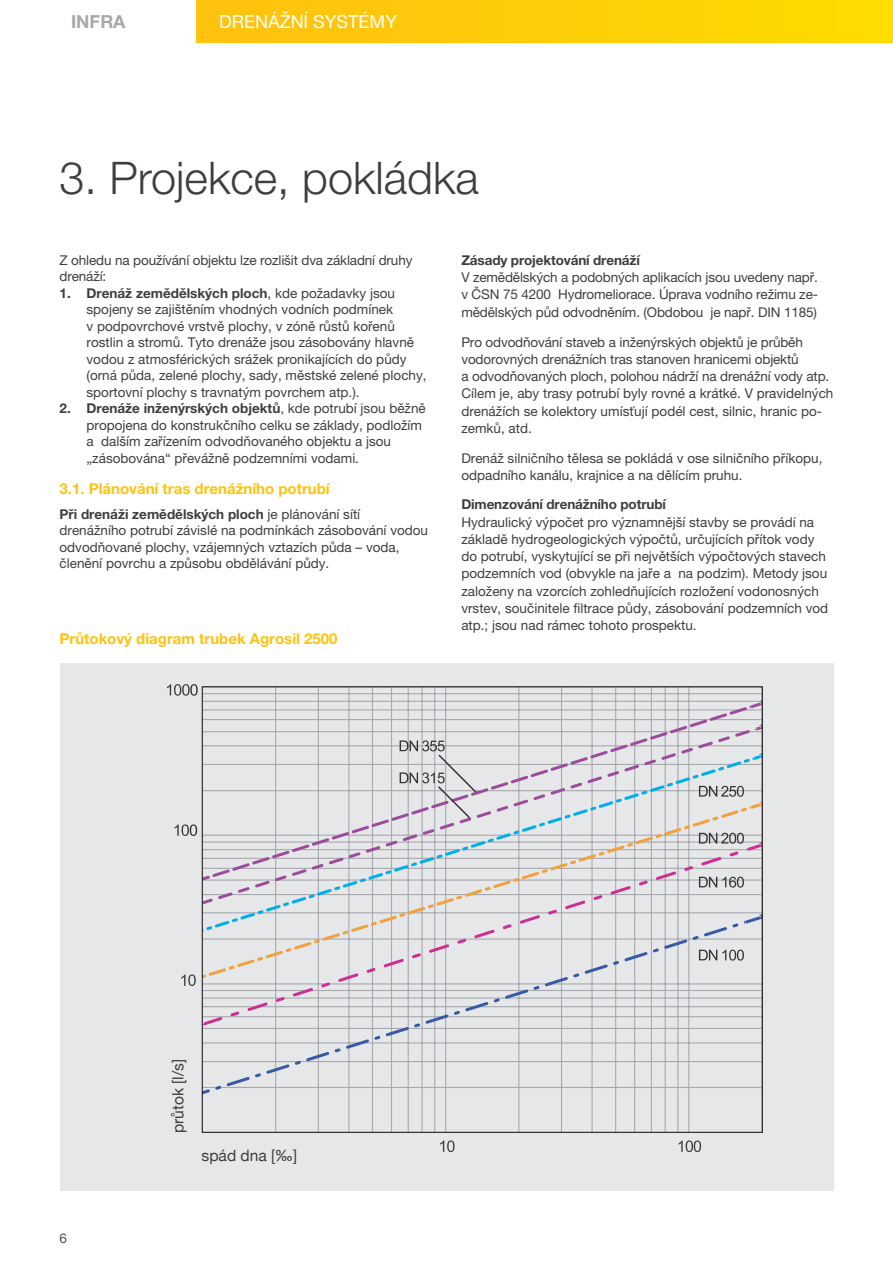
<style>
.page{position:relative;width:893px;height:1263px;background:#fff}
.page>*{position:absolute;margin:0;border:0;box-sizing:border-box;transform-origin:0 0}
.t1{font:300 45px "Helvetica Neue LT Pro";color:#3e3e3f}
.t2{font:18px "Helvetica Neue LT Pro";color:#fff}
.t3{font:700 18px "Helvetica Neue LT Pro";color:#a7a8ac}
.t4{font:15.6px "Helvetica Neue";color:#3e3e3f}
.t5{font:700 15px "Helvetica Neue LT Pro";color:#fec210}
.t6{font:13.5px/17.2px "Helvetica Neue LT Pro";color:#3e3e3f}
.t7{font:700 13.5px "Helvetica Neue LT Pro";letter-spacing:-.01em;color:#3e3e3f}
.t8{font:13.5px "Helvetica Neue LT Pro";color:#545557}
.s1{font-weight:700}
</style>
<div class="page">
<div style="left:197px;top:0;width:696px;height:43px;background:linear-gradient(to right,#fec010,#ffdc00)"></div>
<div style="left:60px;top:663px;width:773px;height:528px;background:#e6e7e9"></div>
<hr style="left:688px;top:687px;width:1px;height:445px;background:#a8a9ad">
<hr style="left:445px;top:687px;width:1px;height:445px;background:#a8a9ad">
<hr style="left:677px;top:687px;width:1px;height:445px;background:#a8a9ad">
<hr style="left:665px;top:687px;width:1px;height:445px;background:#a8a9ad">
<hr style="left:651px;top:687px;width:1px;height:445px;background:#a8a9ad">
<hr style="left:634px;top:687px;width:1px;height:445px;background:#a8a9ad">
<hr style="left:615px;top:687px;width:1px;height:445px;background:#a8a9ad">
<hr style="left:591px;top:687px;width:2px;height:445px;background:#a8a9ad">
<hr style="left:561px;top:687px;width:1px;height:445px;background:#a8a9ad">
<hr style="left:518px;top:687px;width:1px;height:445px;background:#a8a9ad">
<hr style="left:434px;top:687px;width:1px;height:445px;background:#a8a9ad">
<hr style="left:421px;top:687px;width:2px;height:445px;background:#a8a9ad">
<hr style="left:408px;top:687px;width:1px;height:445px;background:#a8a9ad">
<hr style="left:391px;top:687px;width:1px;height:445px;background:#a8a9ad">
<hr style="left:372px;top:687px;width:1px;height:445px;background:#a8a9ad">
<hr style="left:348px;top:687px;width:1px;height:445px;background:#a8a9ad">
<hr style="left:318px;top:687px;width:1px;height:445px;background:#a8a9ad">
<hr style="left:275px;top:687px;width:1px;height:445px;background:#a8a9ad">
<hr style="left:202px;top:693px;width:560px;height:1px;background:#a8a9ad">
<svg style="left:204px;top:1025px;width:557px;height:69px"></svg>
<svg style="left:204px;top:978px;width:557px;height:47px"></svg>
<svg style="left:204px;top:931px;width:557px;height:47px"></svg>
<svg style="left:204px;top:904px;width:557px;height:27px"></svg>
<svg style="left:204px;top:701px;width:557px;height:23px"></svg>
<svg style="left:204px;top:724px;width:557px;height:180px"></svg>
<svg style="left:181px;top:974px;width:15px;height:12px"></svg>
<svg style="left:175px;top:824px;width:22px;height:12px"></svg>
<svg style="left:167px;top:684px;width:31px;height:12px"></svg>
<svg style="left:440px;top:1140px;width:15px;height:12px"></svg>
<svg style="left:678px;top:1140px;width:23px;height:12px"></svg>
<svg style="left:699px;top:950px;width:45px;height:10px"></svg>
<svg style="left:699px;top:877px;width:45px;height:11px"></svg>
<svg style="left:699px;top:833px;width:45px;height:11px"></svg>
<svg style="left:699px;top:786px;width:45px;height:11px"></svg>
<svg style="left:400px;top:740px;width:78px;height:80px"></svg>
<h2 class="t3" style="left:71px;top:10px;width:56px">INFRA</h2>
<h2 class="t2" style="left:219px;top:11px;width:179px">DRENÁŽNÍ SYSTÉMY</h2>
<h1 class="t1" style="left:60px;top:150px;width:421px">3. Projekce, pokládka</h1>
<p class="t6" style="left:60px;top:252px;width:354px;line-height:16.5px">Z ohledu na používání objektu lze rozlišit dva základní druhy drenáží:</p>
<p class="t6" style="left:87px;top:285px;width:342px;line-height:16.5px;text-indent:-27px"><span class="s1">1. Drenáž zemědělských ploch</span>, kde požadavky jsou spojeny se zajištěním vhodných vodních podmínek<br>v podpovrchové vrstvě plochy, v zóně růstů kořenů rostlin a stromů. Tyto drenáže jsou zásobovány hlavně vodou z atmosférických srážek pronikajících do půdy (orná půda, zelené plochy, sady, městské zelené plochy, sportovní plochy s travnatým povrchem atp.).</p>
<p class="t6" style="left:87px;top:400px;width:341px;line-height:16.5px;text-indent:-27px"><span class="s1">2. Drenáže inženýrských objektů</span>, kde potrubí jsou běžně propojena do konstrukčního celku se základy, podložím a dalším zařízením odvodňovaného objektu a jsou „zásobována“ převážně podzemními vodami.</p>
<p class="t5" style="left:60px;top:479px;width:272px">3.1. Plánování tras drenážního potrubí</p>
<p class="t6" style="left:60px;top:505px;width:370px;line-height:16.5px"><span class="s1">Při drenáži zemědělských ploch</span> je plánování sítí drenážního potrubí závislé na podmínkách zásobování vodou odvodňované plochy, vzájemných vztazích půda – voda, členění povrchu a způsobu obdělávání půdy.</p>
<p class="t5" style="left:60px;top:630px;width:280px">Průtokový diagram trubek Agrosil 2500</p>
<p class="t7" style="left:461px;top:252px;width:180px">Zásady projektování drenáží</p>
<p class="t6" style="left:461px;top:268px;width:358px;text-align:justify">V zemědělských a podobných aplikacích jsou uvedeny např. v ČSN 75 4200 Hydromeliorace. Úprava vodního režimu ze&shy;mědělských půd odvodněním. (Obdobou je např. DIN 1185)</p>
<p class="t6" style="left:461px;top:333px;width:374px">Pro odvodňování staveb a inženýrských objektů je průběh vodorovných drenážních tras stanoven hranicemi objektů<br>a odvodňovaných ploch, polohou nádrží na drenážní vody atp.<br>Cílem je, aby trasy potrubí byly rovné a krátké. V pravidelných drenážích se kolektory umísťují podél cest, silnic, hranic po&shy;zemků, atd.</p>
<p class="t6" style="left:461px;top:449px;width:363px">Drenáž silničního tělesa se pokládá v ose silničního příkopu, odpadního kanálu, krajnice a na dělícím pruhu.</p>
<p class="t7" style="left:461px;top:496px;width:206px">Dimenzování drenážního potrubí</p>
<p class="t6" style="left:461px;top:513px;width:368px">Hydraulický výpočet pro významnější stavby se provádí na základě hydrogeologických výpočtů, určujících přítok vody do potrubí, vyskytující se při největších výpočtových stavech podzemních vod (obvykle na jaře a na podzim). Metody jsou založeny na vzorcích zohledňujících rozložení vodonosných vrstev, součinitele filtrace půdy, zásobování podzemních vod atp.; jsou nad rámec tohoto prospektu.</p>
<p class="t8" style="left:60px;top:1230px;width:9px">6</p>
<p class="t4" style="left:167px;top:1133px;width:75px;rotate:-90deg">průtok [l/s]</p>
<p class="t4" style="left:202px;top:1144px;width:97px">spád dna [‰]</p>
</div>
